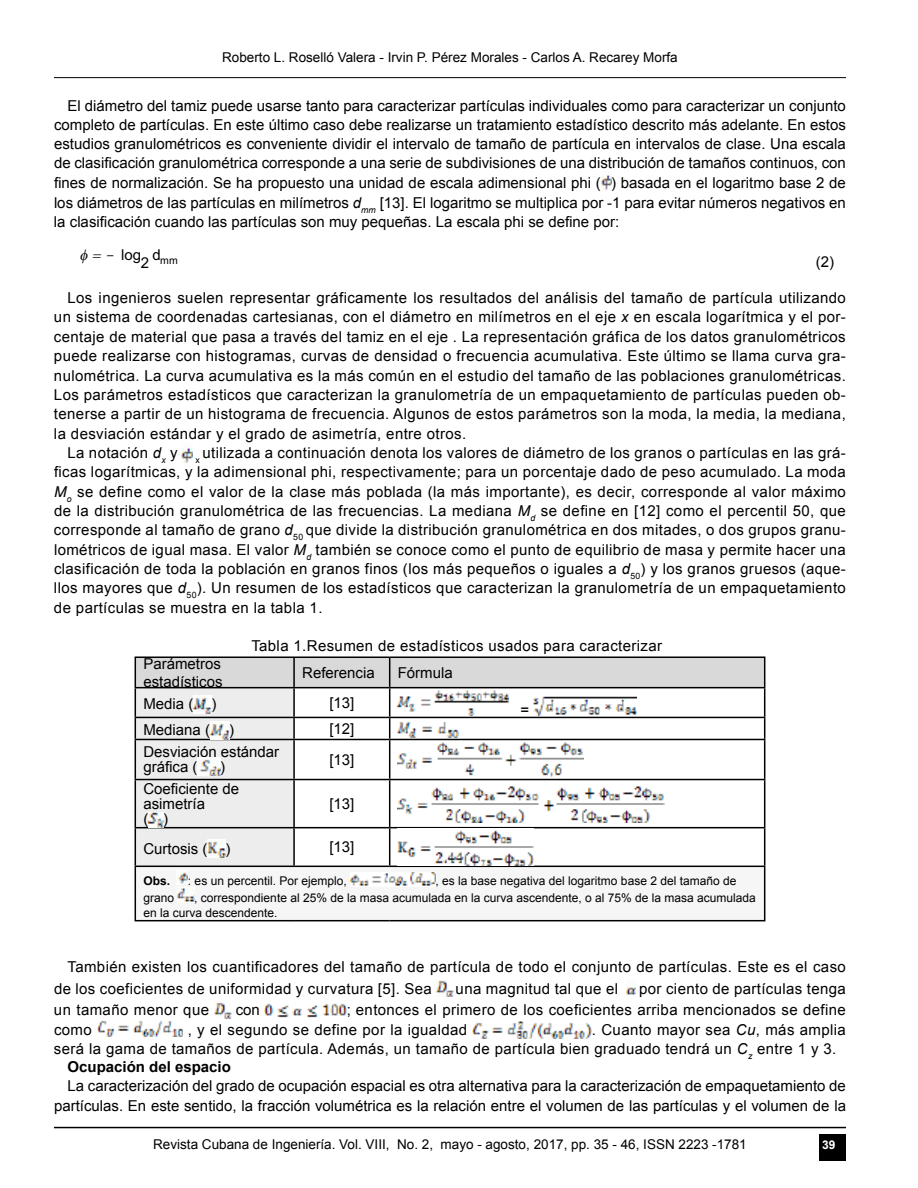
<style>
.page{position:relative;width:918px;height:1188px;background:#fff}
.page>*{position:absolute;margin:0;border:0;box-sizing:border-box;transform-origin:0 0}
.t1{font:15px/19.4px "Arial";letter-spacing:.025em;color:#000;text-align:justify}
.t2{font:15px/15px "Arial";color:#000}
.t3{font:700 15px "Arial";color:#000}
.t4{font:13.5px "Arial";color:#000}
.t5{font:12px/14.4px "Arial";color:#000}
.t6{font:700 12px "Arial";color:#000}
.t7{font:700 12px "Arial";color:#fff}
.t8{font:10.5px "Arial";color:#000}
.s1{font-style:italic}
.s2{font-family:"Courier New"}
</style>
<div class="page">
<hr style="left:54px;top:77px;width:792px;height:1px;background:#000">
<hr style="left:54px;top:1127px;width:792px;height:1px;background:#000">
<div style="left:819px;top:1134px;width:27px;height:27px;background:#000"></div>
<img style="left:601px;top:173px;width:10px;height:16px">
<img style="left:182px;top:446px;width:10px;height:16px">
<div style="left:135px;top:866px;width:630px;height:55px;background:#f6f6f6"></div>
<hr style="left:135px;top:866px;width:159px;height:1px;background:#000">
<hr style="left:294px;top:866px;width:96px;height:1px;background:#000">
<hr style="left:390px;top:866px;width:375px;height:1px;background:#000">
<hr style="left:135px;top:920px;width:159px;height:1px;background:#000">
<hr style="left:294px;top:920px;width:96px;height:1px;background:#000">
<hr style="left:390px;top:920px;width:375px;height:1px;background:#000">
<hr style="left:135px;top:867px;width:1px;height:53px;background:#000">
<svg style="left:135px;top:657px;width:630px;height:209px"></svg>
<hr style="left:293px;top:740px;width:2px;height:39px;background:#000">
<hr style="left:389px;top:740px;width:1px;height:39px;background:#000">
<hr style="left:764px;top:740px;width:1px;height:39px;background:#000">
<hr style="left:293px;top:780px;width:2px;height:47px;background:#000">
<hr style="left:389px;top:780px;width:1px;height:47px;background:#000">
<hr style="left:764px;top:780px;width:1px;height:47px;background:#000">
<hr style="left:293px;top:828px;width:2px;height:38px;background:#000">
<hr style="left:389px;top:828px;width:1px;height:38px;background:#000">
<hr style="left:764px;top:828px;width:1px;height:38px;background:#000">
<hr style="left:764px;top:867px;width:1px;height:53px;background:#000">
<img style="left:193px;top:696px;width:18px;height:18px">
<img style="left:398px;top:690px;width:110px;height:25px">
<img style="left:529px;top:694px;width:107px;height:21px">
<img style="left:210px;top:722px;width:19px;height:18px">
<img style="left:398px;top:719px;width:61px;height:18px">
<img style="left:198px;top:758px;width:22px;height:18px">
<img style="left:398px;top:742px;width:185px;height:36px">
<img style="left:148px;top:813px;width:15px;height:14px">
<img style="left:398px;top:785px;width:266px;height:37px">
<img style="left:208px;top:840px;width:18px;height:18px">
<img style="left:398px;top:828px;width:136px;height:38px">
<img style="left:178px;top:872px;width:10px;height:13px">
<img style="left:350px;top:872px;width:86px;height:14px">
<img style="left:177px;top:888px;width:17px;height:14px">
<img style="left:436px;top:980px;width:17px;height:17px">
<img style="left:627px;top:984px;width:9px;height:12px">
<img style="left:215px;top:1002px;width:16px;height:17px">
<img style="left:265px;top:1003px;width:82px;height:15px">
<img style="left:97px;top:1020px;width:86px;height:17px">
<img style="left:473px;top:1021px;width:119px;height:17px">
<p class="t4" style="left:222px;top:48px;width:457px">Roberto L. Roselló Valera - Irvin P. Pérez Morales - Carlos A. Recarey Morfa</p>
<p class="t1" style="left:54px;top:96px;width:793px;line-height:18.9px;text-indent:14px">El diámetro del tamiz puede usarse tanto para caracterizar partículas individuales como para caracterizar un conjunto completo de partículas. En este último caso debe realizarse un tratamiento estadístico descrito más adelante. En estos estudios granulométricos es conveniente dividir el intervalo de tamaño de partícula en intervalos de clase. Una escala de clasificación granulométrica corresponde a una serie de subdivisiones de una distribución de tamaños continuos, con</p>
<p class="t1" style="left:54px;top:173px;width:794px">fines de normalización. Se ha propuesto una unidad de escala adimensional phi ( ) basada en el logaritmo base 2 de los diámetros de las partículas en milímetros <span class="s1">d</span><sub>mm</sub> [13]. El logaritmo se multiplica por -1 para evitar números negativos en la clasificación cuando las partículas son muy pequeñas. La escala phi se define por:</p>
<p class="t1" style="left:106px;top:245px;width:37px"><span class="s2">-</span> log</p>
<p class="t1" style="left:141px;top:253px;width:10px">2</p>
<p class="t8" style="left:152px;top:253px;width:27px"><sup>d</sup>mm</p>
<p class="t1" style="left:816px;top:252px;width:20px">(2)</p>
<p class="t1" style="left:54px;top:288px;width:793px;text-indent:14px">Los ingenieros suelen representar gráficamente los resultados del análisis del tamaño de partícula utilizando un sistema de coordenadas cartesianas, con el diámetro en milímetros en el eje <span class="s1">x</span> en escala logarítmica y el por&shy;centaje de material que pasa a través del tamiz en el eje . La representación gráfica de los datos granulométricos puede realizarse con histogramas, curvas de densidad o frecuencia acumulativa. Este último se llama curva gra&shy;nulométrica. La curva acumulativa es la más común en el estudio del tamaño de las poblaciones granulométricas.<br>Los parámetros estadísticos que caracterizan la granulometría de un empaquetamiento de partículas pueden ob&shy;tenerse a partir de un histograma de frecuencia. Algunos de estos parámetros son la moda, la media, la mediana, la desviación estándar y el grado de asimetría, entre otros.</p>
<p class="t1" style="left:54px;top:443px;width:793px;text-indent:14px">La notación <span class="s1">d</span><sub>x</sub> y <sub>x</sub> utilizada a continuación denota los valores de diámetro de los granos o partículas en las grá&shy;ficas logarítmicas, y la adimensional phi, respectivamente; para un porcentaje dado de peso acumulado. La moda <span class="s1">M</span><sub>o</sub> se define como el valor de la clase más poblada (la más importante), es decir, corresponde al valor máximo de la distribución granulométrica de las frecuencias. La mediana <span class="s1">M</span><sub>d</sub> se define en [12] como el percentil 50, que corresponde al tamaño de grano <span class="s1">d</span><sub>50</sub> que divide la distribución granulométrica en dos mitades, o dos grupos granu&shy;lométricos de igual masa. El valor <span class="s1">M</span><sub>d</sub> también se conoce como el punto de equilibrio de masa y permite hacer una clasificación de toda la población en granos finos (los más pequeños o iguales a <span class="s1">d</span><sub>50</sub>) y los granos gruesos (aque&shy;llos mayores que <span class="s1">d</span><sub>50</sub>). Un resumen de los estadísticos que caracterizan la granulometría de un empaquetamiento de partículas se muestra en la tabla 1.</p>
<p class="t1" style="left:251px;top:635px;width:412px">Tabla 1.Resumen de estadísticos usados para caracterizar</p>
<p class="t2" style="left:143px;top:655px;width:81px;line-height:18px">Parámetros estadísticos</p>
<p class="t2" style="left:302px;top:665px;width:74px">Referencia</p>
<p class="t2" style="left:398px;top:665px;width:57px">Fórmula</p>
<p class="t1" style="left:143px;top:694px;width:75px">Media ( )</p>
<p class="t1" style="left:329px;top:693px;width:27px">[13]</p>
<p class="t1" style="left:521px;top:700px;width:10px">=</p>
<p class="t2" style="left:143px;top:722px;width:68px">Mediana (</p>
<p class="t1" style="left:229px;top:720px;width:6px">)</p>
<p class="t1" style="left:329px;top:719px;width:27px">[12]</p>
<p class="t2" style="left:143px;top:745px;width:137px">Desviación estándar gráfica (</p>
<p class="t1" style="left:329px;top:750px;width:27px">[13]</p>
<p class="t1" style="left:220px;top:757px;width:6px">)</p>
<p class="t2" style="left:143px;top:781px;width:97px">Coeficiente de asimetría<br>( )</p>
<p class="t1" style="left:329px;top:794px;width:27px">[13]</p>
<p class="t2" style="left:143px;top:842px;width:89px">Curtosis ( )</p>
<p class="t1" style="left:329px;top:837px;width:27px">[13]</p>
<p class="t6" style="left:143px;top:872px;width:28px">Obs.</p>
<p class="t5" style="left:188px;top:873px;width:160px">: es un percentil. Por ejemplo,</p>
<p class="t5" style="left:436px;top:873px;width:302px">, es la base negativa del logaritmo base 2 del tamaño de</p>
<p class="t5" style="left:143px;top:891px;width:32px">grano</p>
<p class="t5" style="left:143px;top:891px;width:614px;text-indent:51px">, correspondiente al 25% de la masa acumulada en la curva ascendente, o al 75% de la masa acumulada en la curva descendente.</p>
<p class="t1" style="left:54px;top:956px;width:793px;line-height:21.6px;text-indent:14px">También existen los cuantificadores del tamaño de partícula de todo el conjunto de partículas. Este es el caso de los coeficientes de uniformidad y curvatura [5]. Sea</p>
<p class="t1" style="left:456px;top:979px;width:164px">una magnitud tal que el</p>
<p class="t1" style="left:639px;top:979px;width:208px">por ciento de partículas tenga</p>
<p class="t1" style="left:54px;top:1000px;width:157px">un tamaño menor que</p>
<p class="t1" style="left:236px;top:1000px;width:26px">con</p>
<p class="t1" style="left:347px;top:1000px;width:501px">; entonces el primero de los coeficientes arriba mencionados se define</p>
<p class="t1" style="left:54px;top:1020px;width:39px">como</p>
<p class="t1" style="left:188px;top:1020px;width:281px">, y el segundo se define por la igualdad</p>
<p class="t1" style="left:592px;top:1020px;width:256px">. Cuanto mayor sea <span class="s1">Cu</span>, más amplia</p>
<p class="t1" style="left:54px;top:1039px;width:784px">será la gama de tamaños de partícula. Además, un tamaño de partícula bien graduado tendrá un <span class="s1">C</span><sub>z</sub> entre 1 y 3.</p>
<p class="t3" style="left:68px;top:1056px;width:165px">Ocupación del espacio</p>
<p class="t2" style="left:54px;top:1076px;width:794px;line-height:19.5px;text-align:right">La caracterización del grado de ocupación espacial es otra alternativa para la caracterización de empaquetamiento de partículas. En este sentido, la fracción volumétrica es la relación entre el volumen de las partículas y el volumen de la</p>
<p class="t4" style="left:153px;top:1135px;width:595px">Revista Cubana de Ingeniería. Vol. VIII, No. 2, mayo - agosto, 2017, pp. 35 - 46, ISSN 2223 -1781</p>
<p class="t7" style="left:822px;top:1137px;width:15px">39</p>
</div>
